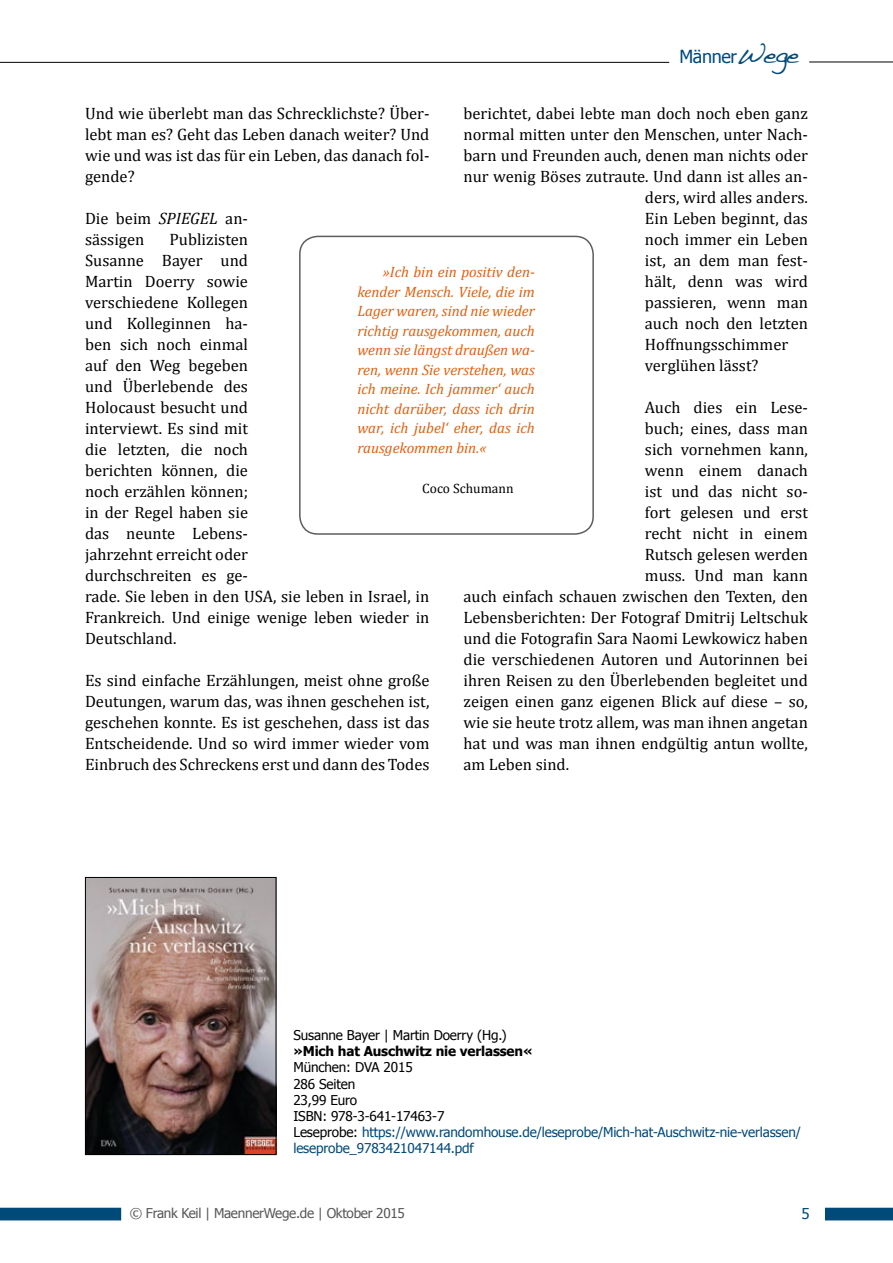
<style>
.page{position:relative;width:893px;height:1263px;background:#fff}
.page>*{position:absolute;margin:0;border:0;box-sizing:border-box;transform-origin:0 0}
.t1{font:18px "Tahoma";letter-spacing:-.02em;color:#004a7a}
.Lauftext_Cambria{font:16.5px/21px "Cambria";color:#000;text-align:justify}
.Lauftext_Cambria-2{font:italic 15px/19.5px "Cambria";color:#e15f0e;text-align:justify}
.t2{font:15px "Tahoma";color:#004a7a}
.t3{font:13.5px/16.2px "Tahoma";letter-spacing:-.01em;color:#004a7a}
.t4{font:13.5px "Tahoma";letter-spacing:-.01em;color:#000}
.t5{font:13.5px "Tahoma";letter-spacing:-.02em;color:#58585a}
.t6{font:700 13.5px "Tahoma";letter-spacing:-.01em;color:#000}
.Lauftext_Cambria-3{font:13.5px "Cambria";color:#000}
.s1{font-family:"Handwriting Dakota";font-size:27px}
.s2{font-style:italic}
.s3{color:#000}
</style>
<div class="page">
<svg style="left:0;top:1208px;width:121px;height:12px"></svg>
<svg style="left:825px;top:1208px;width:68px;height:12px"></svg>
<hr style="left:809px;top:62px;width:84px;height:1px;background:#000">
<hr style="left:0;top:62px;width:669px;height:1px;background:#000">
<img style="left:87px;top:879px;width:187px;height:274px">
<div style="left:85px;top:877px;width:191px;height:278px;border:1px solid #000"></div>
<div style="left:299px;top:236px;width:295px;height:299px;border:2px solid #5d5d5f;border-radius:18px"></div>
<p class="t1" style="left:679px;top:45px;width:121px">Männer<span class="s1">Wege</span></p>
<p class="Lauftext_Cambria" style="left:85px;top:103px;width:346px">Und wie überlebt man das Schrecklichste? Über&shy;lebt man es? Geht das Leben danach weiter? Und wie und was ist das für ein Leben, das danach fol&shy;gende?</p>
<p class="Lauftext_Cambria" style="left:85px;top:208px;width:164px">Die beim <span class="s2">SPIEGEL</span> an&shy;sässigen</p>
<p class="Lauftext_Cambria" style="left:463px;top:103px;width:346px">berichtet, dabei lebte man doch noch eben ganz</p>
<p class="Lauftext_Cambria" style="left:463px;top:124px;width:346px">normal mitten unter den Menschen, unter Nach-</p>
<p class="Lauftext_Cambria" style="left:463px;top:145px;width:346px">barn und Freunden auch, denen man nichts oder</p>
<p class="Lauftext_Cambria" style="left:463px;top:166px;width:346px">nur wenig Böses zutraute. Und dann ist alles an-</p>
<p class="Lauftext_Cambria" style="left:645px;top:187px;width:165px">ders, wird alles anders.</p>
<p class="Lauftext_Cambria" style="left:645px;top:208px;width:165px">Ein Leben beginnt, das</p>
<p class="Lauftext_Cambria" style="left:645px;top:229px;width:165px">noch immer ein Leben</p>
<p class="Lauftext_Cambria" style="left:645px;top:250px;width:164px">ist, an dem man fest-</p>
<p class="Lauftext_Cambria" style="left:645px;top:271px;width:164px">hält, denn was wird</p>
<p class="Lauftext_Cambria" style="left:645px;top:292px;width:164px">passieren, wenn man</p>
<p class="Lauftext_Cambria" style="left:645px;top:313px;width:164px">auch noch den letzten</p>
<p class="Lauftext_Cambria" style="left:645px;top:334px;width:145px">Hoffnungsschimmer</p>
<p class="Lauftext_Cambria" style="left:645px;top:355px;width:115px">verglühen lässt?</p>
<p class="Lauftext_Cambria" style="left:645px;top:397px;width:164px">Auch dies ein Lese-</p>
<p class="Lauftext_Cambria" style="left:645px;top:418px;width:164px">buch; eines, dass man</p>
<p class="Lauftext_Cambria" style="left:645px;top:439px;width:164px">sich vornehmen kann,</p>
<p class="Lauftext_Cambria" style="left:645px;top:460px;width:164px">wenn einem danach</p>
<p class="Lauftext_Cambria" style="left:645px;top:481px;width:164px">ist und das nicht so-</p>
<p class="Lauftext_Cambria" style="left:645px;top:502px;width:164px">fort gelesen und erst</p>
<p class="Lauftext_Cambria" style="left:645px;top:523px;width:164px">recht nicht in einem</p>
<p class="Lauftext_Cambria" style="left:645px;top:544px;width:165px">Rutsch gelesen werden</p>
<p class="Lauftext_Cambria" style="left:645px;top:565px;width:164px">muss. Und man kann</p>
<p class="Lauftext_Cambria" style="left:463px;top:586px;width:346px">auch einfach schauen zwischen den Texten, den</p>
<p class="Lauftext_Cambria" style="left:463px;top:607px;width:346px">Lebensberichten: Der Fotograf Dmitrij Leltschuk</p>
<p class="Lauftext_Cambria" style="left:463px;top:628px;width:346px">und die Fotografin Sara Naomi Lewkowicz haben</p>
<p class="Lauftext_Cambria" style="left:463px;top:649px;width:346px">die verschiedenen Autoren und Autorinnen bei</p>
<p class="Lauftext_Cambria" style="left:463px;top:670px;width:346px">ihren Reisen zu den Überlebenden begleitet und</p>
<p class="Lauftext_Cambria" style="left:463px;top:691px;width:346px">zeigen einen ganz eigenen Blick auf diese – so,</p>
<p class="Lauftext_Cambria" style="left:463px;top:712px;width:346px">wie sie heute trotz allem, was man ihnen angetan</p>
<p class="Lauftext_Cambria" style="left:463px;top:733px;width:346px">hat und was man ihnen endgültig antun wollte,</p>
<p class="Lauftext_Cambria" style="left:463px;top:754px;width:107px">am Leben sind.</p>
<p class="Lauftext_Cambria" style="left:85px;top:229px;width:346px;text-align:left;text-indent:85px">Publizisten<br>Susanne Bayer und<br>Martin Doerry sowie<br>verschiedene Kollegen<br>und Kolleginnen ha-<br>ben sich noch einmal<br>auf den Weg begeben<br>und Überlebende des<br>Holocaust besucht und<br>interviewt. Es sind mit<br>die letzten, die noch<br>berichten können, die<br>noch erzählen können;<br>in der Regel haben sie<br>das neunte Lebens-<br>jahrzehnt erreicht oder<br>durchschreiten es ge-<br>rade. Sie leben in den USA, sie leben in Israel, in<br>Frankreich. Und einige wenige leben wieder in<br>Deutschland.</p>
<p class="Lauftext_Cambria" style="left:85px;top:670px;width:346px">Es sind einfache Erzählungen, meist ohne große Deutungen, warum das, was ihnen geschehen ist, geschehen konnte. Es ist geschehen, dass ist das Entscheidende. Und so wird immer wieder vom Einbruch des Schreckens erst und dann des Todes</p>
<p class="Lauftext_Cambria-2" style="left:357px;top:262px;width:179px;text-indent:26px">»Ich bin ein positiv den&shy;kender Mensch. Viele, die im Lager waren, sind nie wieder richtig rausgekommen, auch wenn sie längst draußen wa&shy;ren, wenn Sie verstehen, was ich meine. Ich jammer‘ auch nicht darüber, dass ich drin war, ich jubel‘ eher, das ich rausgekommen bin.«</p>
<p class="Lauftext_Cambria-3" style="left:422px;top:481px;width:93px">Coco Schumann</p>
<p class="t4" style="left:293px;top:1026px;width:215px">Susanne Bayer | Martin Doerry (Hg.)</p>
<p class="t6" style="left:293px;top:1042px;width:241px">»Mich hat Auschwitz nie verlassen«</p>
<p class="t4" style="left:293px;top:1059px;width:121px">München: DVA 2015</p>
<p class="t4" style="left:293px;top:1075px;width:64px">286 Seiten</p>
<p class="t4" style="left:293px;top:1091px;width:65px">23,99 Euro</p>
<p class="t4" style="left:293px;top:1107px;width:152px">ISBN: 978-3-641-17463-7</p>
<p class="t3" style="left:293px;top:1124px;width:509px"><span class="s3">Leseprobe:</span> https://www.randomhouse.de/leseprobe/Mich-hat-Auschwitz-nie-verlassen/ leseprobe_9783421047144.pdf</p>
<p class="t5" style="left:130px;top:1204px;width:277px">© Frank Keil | MaennerWege.de | Oktober 2015</p>
<p class="t2" style="left:801px;top:1204px;width:10px">5</p>
</div>
